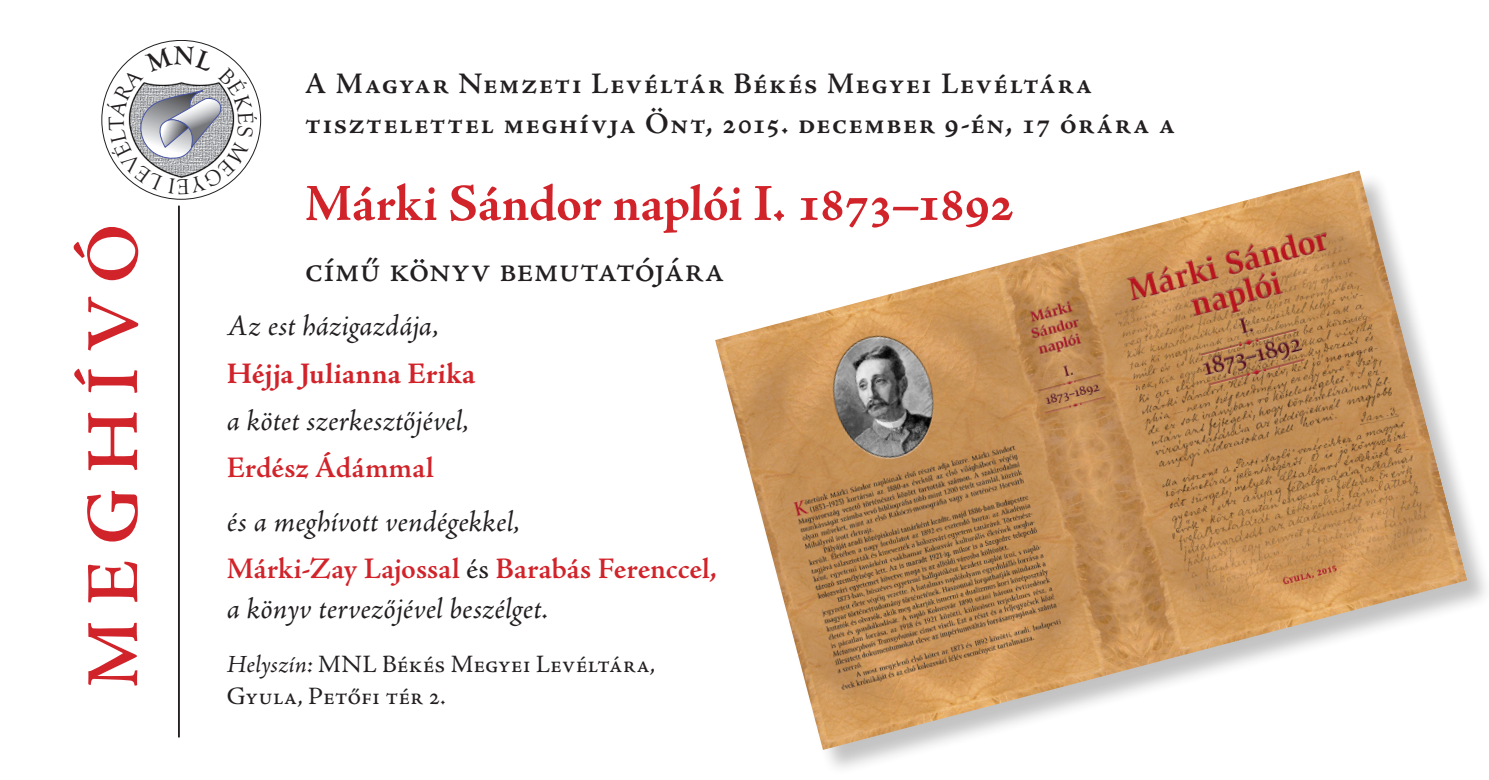
<style>
.page{position:relative;width:1489px;height:780px;background:#fff}
.page>*{position:absolute;margin:0;border:0;box-sizing:border-box;transform-origin:0 0}
.Normál{font:600 75px "Adobe Jenson Pro";letter-spacing:.2em;color:#d1232a}
.Normál_wrd_1{font:700 52.5px "Adobe Jenson Pro";letter-spacing:-.01em;color:#d1232a}
.Normál_wrd_1-2{font:37.5px "Adobe Jenson Pro";letter-spacing:-.015em;color:#231f20}
.Normál_wrd_1-3{font:600 30px "Adobe Jenson Pro";letter-spacing:.04em;color:#231f20}
.Normál_wrd_1-4{font:italic 30px "Adobe Jenson Pro";color:#231f20}
.Normál_wrd_1-5{font:600 30px "Adobe Jenson Pro";color:#d1232a}
.Normál_wrd_1-6{font:700 30px "Adobe Jenson Pro";letter-spacing:.01em;color:#d1232a}
.Normál_wrd_1-7{font:25px/32.5px "Adobe Jenson Pro";color:#231f20}
.s1{font-weight:400;color:#231f20}
.s2{font-style:italic}
</style>
<div class="page">
<img style="left:715px;top:170px;width:751px;height:579px">
<hr style="left:178px;top:206px;width:2px;height:531px;background:#231f20">
<svg style="left:105px;top:46px;width:152px;height:148px"></svg>
<p class="Normál" style="left:71px;top:687px;width:465px;rotate:-90deg">MEGHÍVÓ</p>
<p class="Normál_wrd_1-3" style="left:305px;top:66px;width:789px">A Magyar Nemzeti Levéltár Békés Megyei Levéltára</p>
<p class="Normál_wrd_1-3" style="left:305px;top:106px;width:872px">tisztelettel meghívja Önt, 2015. december 9-én, 17 órára a</p>
<p class="Normál_wrd_1" style="left:305px;top:173px;width:711px">Márki Sándor naplói I. 1873–1892</p>
<p class="Normál_wrd_1-2" style="left:305px;top:248px;width:421px">című könyv bemutatójára</p>
<p class="Normál_wrd_1-4" style="left:227px;top:309px;width:213px">Az est házigazdája,</p>
<p class="Normál_wrd_1-6" style="left:227px;top:356px;width:250px">Héjja Julianna Erika</p>
<p class="Normál_wrd_1-4" style="left:227px;top:403px;width:243px">a kötet szerkesztőjével,</p>
<p class="Normál_wrd_1-5" style="left:227px;top:450px;width:208px">Erdész Ádámmal</p>
<p class="Normál_wrd_1-4" style="left:227px;top:504px;width:294px">és a meghívott vendégekkel,</p>
<p class="Normál_wrd_1-5" style="left:227px;top:551px;width:491px">Márki-Zay Lajossal <span class="s1">és</span> Barabás Ferenccel,</p>
<p class="Normál_wrd_1-4" style="left:227px;top:591px;width:323px">a könyv tervezőjével beszélget.</p>
<p class="Normál_wrd_1-7" style="left:227px;top:648px;width:430px"><span class="s2">Helyszín:</span> MNL Békés Megyei Levéltára,<br>Gyula, Petőfi tér 2.</p>
</div>
